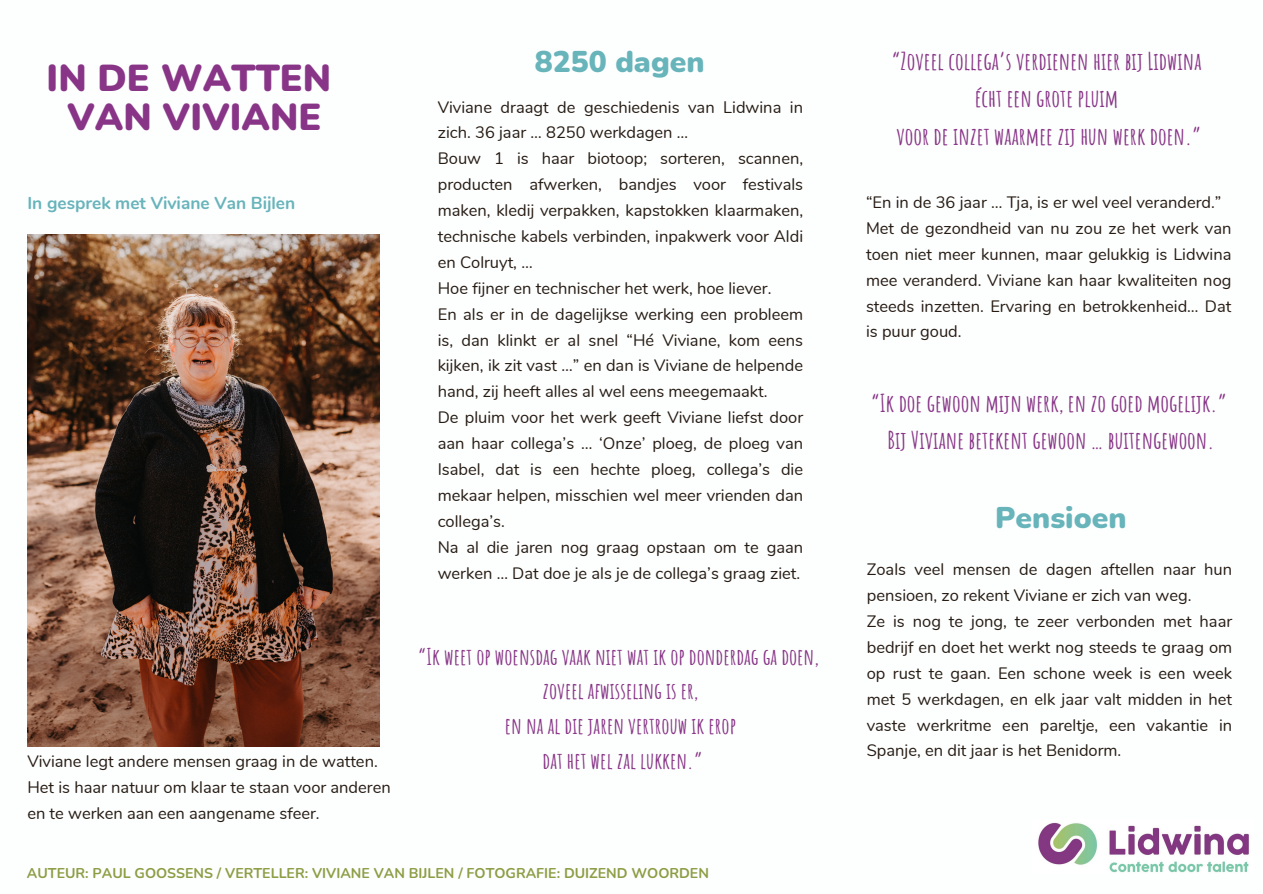
<style>
.page{position:relative;width:1263px;height:894px;background:#fff}
.page>*{position:absolute;margin:0;border:0;box-sizing:border-box;transform-origin:0 0}
.t1{font:900 37.5px "Nunito";color:#883587}
.t2{font:900 30px "Nunito";color:#68b4bb}
.t3{font:700 24px "Amatic SC";color:#883587}
.t4{font:700 22.5px "Amatic SC";color:#883587}
.t5{font:700 17.25px "Nunito";color:#68b4bb}
.t6{font:16.5px/25.8px "Nunito";color:#261c14;text-align:justify}
.t7{font:700 14.1px "Nunito";color:#8c9d44}
</style>
<div class="page">
<img style="left:27px;top:234px;width:352px;height:512px">
<img style="left:1038px;top:822px;width:211px;height:51px">
<p class="t1" style="left:47px;top:53px;width:286px">IN DE WATTEN</p>
<p class="t1" style="left:67px;top:92px;width:256px">VAN VIVIANE</p>
<p class="t5" style="left:27px;top:191px;width:269px">In gesprek met Viviane Van Bijlen</p>
<p class="t6" style="left:27px;top:748px;width:352px">Viviane legt andere mensen graag in de watten.</p>
<p class="t6" style="left:27px;top:774px;width:365px">Het is haar natuur om klaar te staan voor anderen en te werken aan een aangename sfeer.</p>
<p class="t2" style="left:535px;top:42px;width:171px">8250 dagen</p>
<p class="t6" style="left:438px;top:94px;width:367px">Viviane draagt de geschiedenis van Lidwina in zich. 36 jaar … 8250 werkdagen …</p>
<p class="t6" style="left:438px;top:146px;width:367px">Bouw 1 is haar biotoop; sorteren, scannen, producten afwerken, bandjes voor festivals maken, kledij verpakken, kapstokken klaarmaken, technische kabels verbinden, inpakwerk voor Aldi en Colruyt, …</p>
<p class="t6" style="left:438px;top:275px;width:335px">Hoe fijner en technischer het werk, hoe liever.</p>
<p class="t6" style="left:438px;top:301px;width:367px">En als er in de dagelijkse werking een probleem is, dan klinkt er al snel “Hé Viviane, kom eens kijken, ik zit vast …” en dan is Viviane de helpende hand, zij heeft alles al wel eens meegemaakt.</p>
<p class="t6" style="left:438px;top:405px;width:367px">De pluim voor het werk geeft Viviane liefst door aan haar collega’s … ‘Onze’ ploeg, de ploeg van Isabel, dat is een hechte ploeg, collega’s die mekaar helpen, misschien wel meer vrienden dan collega’s.</p>
<p class="t6" style="left:438px;top:534px;width:367px">Na al die jaren nog graag opstaan om te gaan werken … Dat doe je als je de collega’s graag ziet.</p>
<p class="t4" style="left:418px;top:641px;width:402px">“Ik weet op woensdag vaak niet wat ik op donderdag ga doen,</p>
<p class="t4" style="left:542px;top:676px;width:157px">zoveel afwisseling is er,</p>
<p class="t4" style="left:505px;top:711px;width:233px">en na al die jaren vertrouw ik erop</p>
<p class="t4" style="left:543px;top:746px;width:161px">dat het wel zal lukken.”</p>
<p class="t7" style="left:27px;top:863px;width:684px">AUTEUR: PAUL GOOSSENS / VERTELLER: VIVIANE VAN BIJ LEN / FOTOGRAFIE: DUIZEND WOORDEN</p>
<p class="t3" style="left:891px;top:46px;width:312px">“Zoveel collega’s verdienen hier bij Lidwina</p>
<p class="t3" style="left:975px;top:83px;width:145px">écht een grote pluim</p>
<p class="t3" style="left:896px;top:120px;width:306px">voor de inzet waarmee zij hun werk doen.”</p>
<p class="t6" style="left:866px;top:190px;width:357px">“En in de 36 jaar … Tja, is er wel veel veranderd.”</p>
<p class="t6" style="left:866px;top:215px;width:367px">Met de gezondheid van nu zou ze het werk van toen niet meer kunnen, maar gelukkig is Lidwina mee veranderd. Viviane kan haar kwaliteiten nog steeds inzetten. Ervaring en betrokkenheid… Dat is puur goud.</p>
<p class="t3" style="left:871px;top:387px;width:358px">“Ik doe gewoon mijn werk, en zo goed mogelijk.”</p>
<p class="t3" style="left:887px;top:424px;width:328px">Bij Viviane betekent gewoon … buitengewoon.</p>
<p class="t2" style="left:995px;top:497px;width:133px">Pensioen</p>
<p class="t6" style="left:867px;top:556px;width:367px">Zoals veel mensen de dagen aftellen naar hun pensioen, zo rekent Viviane er zich van weg.</p>
<p class="t6" style="left:867px;top:608px;width:367px">Ze is nog te jong, te zeer verbonden met haar bedrijf en doet het werkt nog steeds te graag om op rust te gaan. Een schone week is een week met 5 werkdagen, en elk jaar valt midden in het vaste werkritme een pareltje, een vakantie in Spanje, en dit jaar is het Benidorm.</p>
</div>
